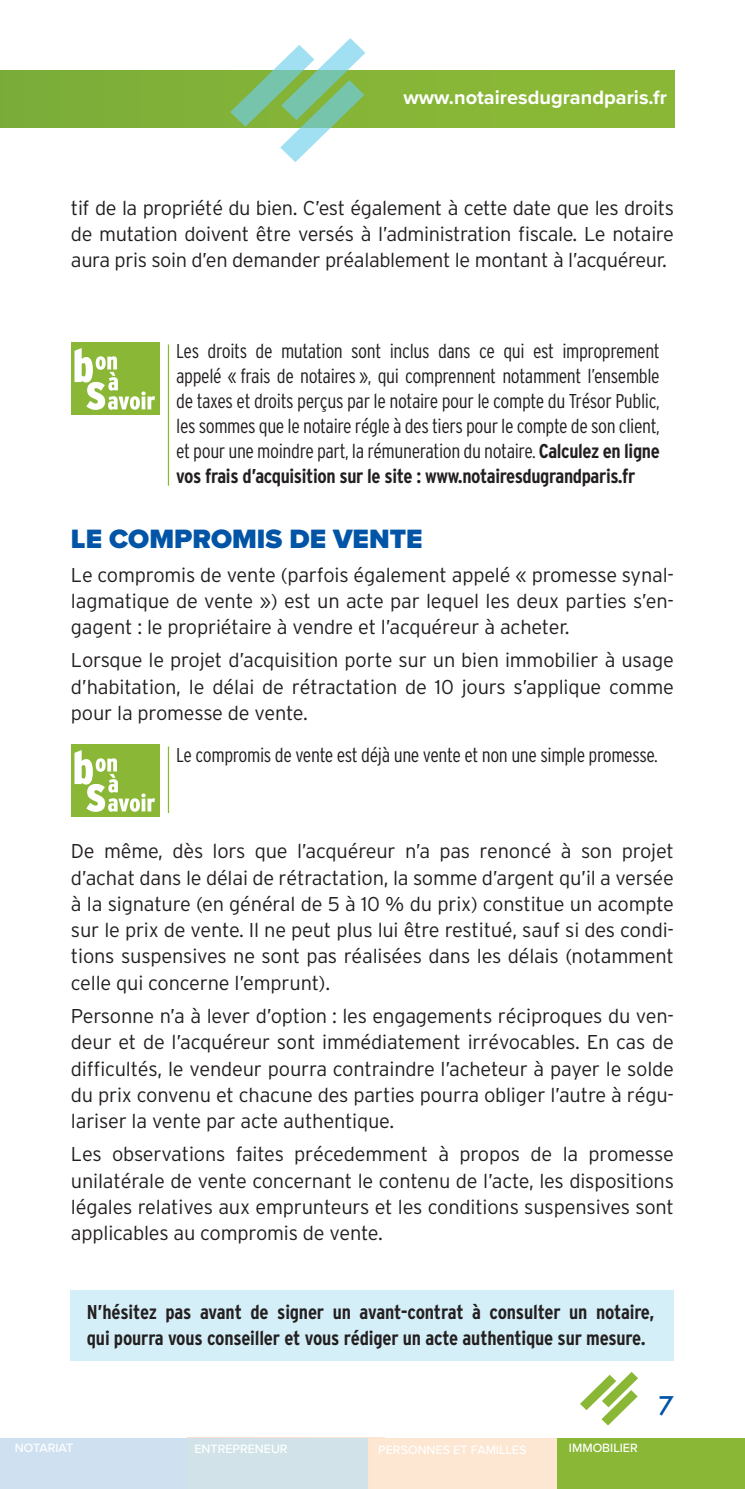
<style>
.page{position:relative;width:745px;height:1489px;background:#fff}
.page>*{position:absolute;margin:0;border:0;box-sizing:border-box;transform-origin:0 0}
.t1{font:900 27.5px "Proxima Nova";color:#0154a6}
.t2{font:500 25px "Futura";color:#0154a6}
.t3{font:300 20px/26.2px "Interstate";letter-spacing:-.01em;color:#231f20;text-align:justify}
.t4{font:300 condensed 20px/25px "Interstate";letter-spacing:-.02em;color:#231f20;text-align:justify}
.t5{font:700 condensed 20px/26.2px "Interstate";letter-spacing:-.01em;color:#231f20}
.t6{font:700 20px "Proxima Nova";color:#fff}
.t7{font:500 12.5px "Proxima Nova";color:#fff}
.s1{font-weight:700}
</style>
<div class="page">
<div style="left:0;top:71px;width:673px;height:57px;background:#86b537"></div>
<div style="left:556px;top:1437px;width:188px;height:51px;background:#8ab836"></div>
<svg style="left:230px;top:38px;width:135px;height:124px"></svg>
<svg style="left:580px;top:1372px;width:57px;height:53px"></svg>
<svg style="left:0;top:1437px;width:556px;height:51px;fill:#d1e3e8"></svg>
<div style="left:71px;top:343px;width:88px;height:72px;background:#8ab836"></div>
<svg style="left:74px;top:348px;width:81px;height:62px"></svg>
<hr style="left:168px;top:344px;width:1px;height:141px;background:#8ab836">
<div style="left:71px;top:744px;width:88px;height:73px;background:#8ab836"></div>
<svg style="left:74px;top:750px;width:81px;height:61px"></svg>
<hr style="left:168px;top:746px;width:1px;height:67px;background:#8ab836">
<div style="left:71px;top:1290px;width:602px;height:71px;background:#d5eff8"></div>
<p class="t6" style="left:403px;top:85px;width:265px">www.notairesdugrandparis.fr</p>
<p class="t3" style="left:71px;top:194px;width:604px">tif de la propriété du bien. C’est également à cette date que les droits de mutation doivent être versés à l’administration fiscale. Le notaire aura pris soin d’en demander préalablement le montant à l’acquéreur.</p>
<p class="t4" style="left:176px;top:338px;width:485px">Les droits de mutation sont inclus dans ce qui est improprement appelé « frais de notaires », qui comprennent notamment l’ensemble de taxes et droits perçus par le notaire pour le compte du Trésor Public, les sommes que le notaire régle à des tiers pour le compte de son client, et pour une moindre part, la rémuneration du notaire. <span class="s1">Calculez en ligne vos frais d’acquisition sur le site : www.notairesdugrandparis.fr</span></p>
<h1 class="t1" style="left:71px;top:518px;width:353px">LE COMPROMIS DE VENTE</h1>
<p class="t3" style="left:71px;top:561px;width:604px">Le compromis de vente (parfois également appelé « promesse synal&shy;lagmatique de vente ») est un acte par lequel les deux parties s’en&shy;gagent : le propriétaire à vendre et l’acquéreur à acheter.</p>
<p class="t3" style="left:71px;top:647px;width:604px">Lorsque le projet d’acquisition porte sur un bien immobilier à usage d’habitation, le délai de rétractation de 10 jours s’applique comme pour la promesse de vente.</p>
<p class="t4" style="left:176px;top:742px;width:483px">Le compromis de vente est déjà une vente et non une simple promesse.</p>
<p class="t3" style="left:71px;top:838px;width:604px">De même, dès lors que l’acquéreur n’a pas renoncé à son projet d’achat dans le délai de rétractation, la somme d’argent qu’il a versée à la signature (en général de 5 à 10 % du prix) constitue un acompte sur le prix de vente. Il ne peut plus lui être restitué, sauf si des condi&shy;tions suspensives ne sont pas réalisées dans les délais (notamment celle qui concerne l’emprunt).</p>
<p class="t3" style="left:71px;top:1002px;width:604px">Personne n’a à lever d’option : les engagements réciproques du ven&shy;deur et de l’acquéreur sont immédiatement irrévocables. En cas de difficultés, le vendeur pourra contraindre l’acheteur à payer le solde du prix convenu et chacune des parties pourra obliger l’autre à régu&shy;lariser la vente par acte authentique.</p>
<p class="t3" style="left:71px;top:1140px;width:604px">Les observations faites précedemment à propos de la promesse unilatérale de vente concernant le contenu de l’acte, les dispositions légales relatives aux emprunteurs et les conditions suspensives sont applicables au compromis de vente.</p>
<p class="t5" style="left:87px;top:1298px;width:568px">N’hésitez pas avant de signer un avant-contrat à consulter un notaire, qui pourra vous conseiller et vous rédiger un acte authentique sur mesure.</p>
<p class="t7" style="left:15px;top:1438px;width:60px">NOTARIAT</p>
<p class="t7" style="left:194px;top:1439px;width:95px">ENTREPRENEUR</p>
<p class="t7" style="left:378px;top:1439px;width:149px">PERSONNES ET FAMILLES</p>
<p class="t7" style="left:568px;top:1438px;width:70px">IMMOBILIER</p>
<p class="t2" style="left:658px;top:1388px;width:17px">7</p>
</div>
